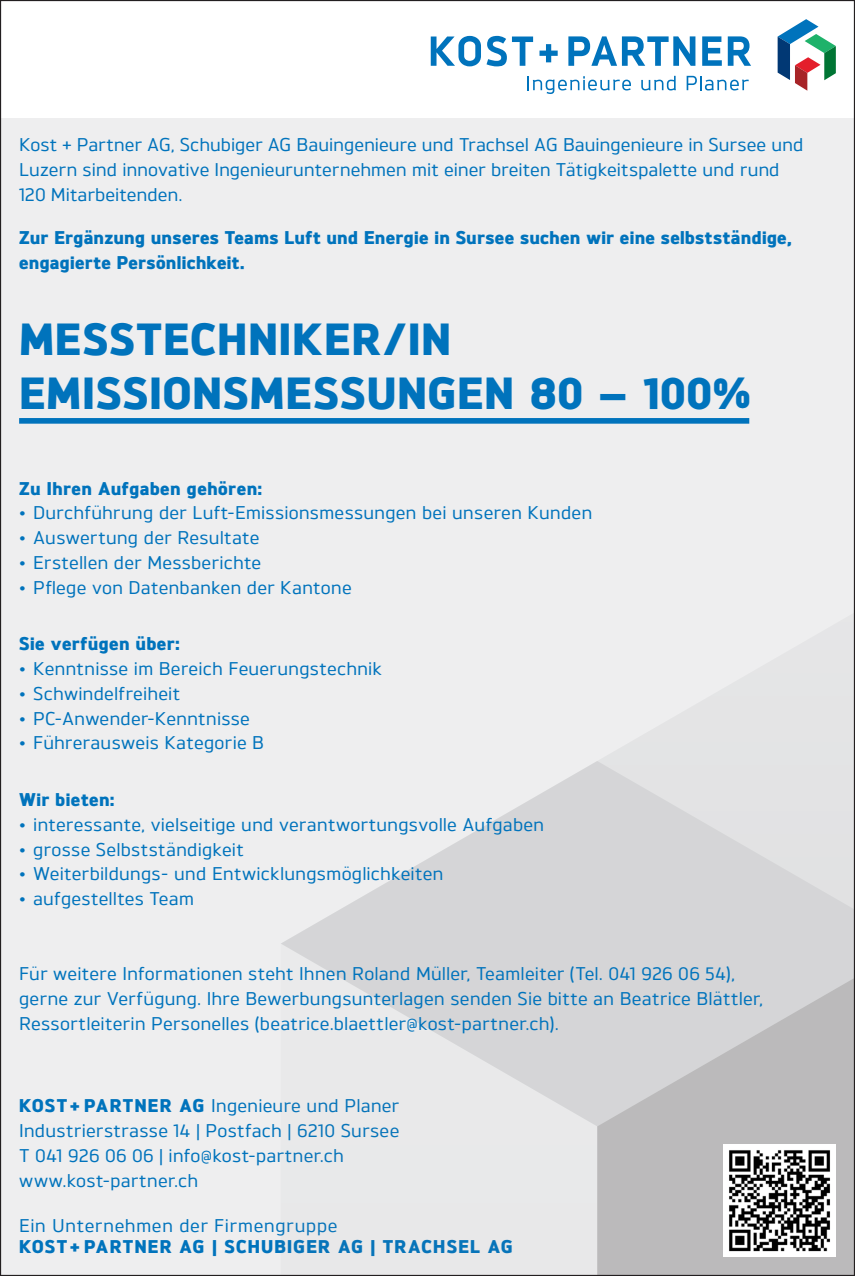
<style>
.page{position:relative;width:855px;height:1276px;background:#fff}
.page>*{position:absolute;margin:0;border:0;box-sizing:border-box;transform-origin:0 0}
.t1{font:800 45px/54px "Brokman";letter-spacing:.03em;color:#0073bc}
.text_aufzählung{font:500 18.45px/24.8px "Brokman";letter-spacing:.01em;color:#0073bc}
.text_aufzählung-2{font:800 18.45px/24.8px "Brokman";letter-spacing:.025em;color:#0073bc}
.text_aufzählung-3{font:800 18.45px "Brokman";letter-spacing:.065em;color:#0073bc}
.text_aufzählung-4{font:500 18.45px "Brokman";letter-spacing:.03em;color:#0073bc}
.s1{font-weight:800}
</style>
<div class="page">
<div style="left:0;top:118px;width:855px;height:1158px;background:#eeeeef"></div>
<svg style="left:777px;top:19px;width:59px;height:72px"></svg>
<svg style="left:431px;top:36px;width:102px;height:30px"></svg>
<svg style="left:539px;top:44px;width:18px;height:18px"></svg>
<svg style="left:568px;top:36px;width:127px;height:30px"></svg>
<svg style="left:702px;top:36px;width:49px;height:30px"></svg>
<svg style="left:527px;top:76px;width:104px;height:18px"></svg>
<svg style="left:641px;top:76px;width:35px;height:14px"></svg>
<svg style="left:686px;top:76px;width:62px;height:14px"></svg>
<div style="left:599px;top:742px;width:254px;height:19px;background:#e3e4e5"></div>
<svg style="left:281px;top:761px;width:572px;height:365px;fill:#d5d5d7"></svg>
<svg style="left:597px;top:951px;width:256px;height:323px;background:#c4c4c5"></svg>
<div style="left:19px;top:418px;width:730px;height:6px;background:#0073bc"></div>
<img style="left:723px;top:1144px;width:113px;height:112px">
<p class="text_aufzählung" style="left:19px;top:131px;width:786px">Kost + Partner AG, Schubiger AG Bauingenieure und Trachsel AG Bauingenieure in Sursee und<br>Luzern sind innovative Ingenieurunternehmen mit einer breiten Tätigkeitspalette und rund<br>120 Mitarbeitenden.</p>
<p class="text_aufzählung-2" style="left:19px;top:224px;width:774px">Zur Ergänzung unseres Teams Luft und Energie in Sursee suchen wir eine selbstständige, engagierte Persönlichkeit.</p>
<p class="t1" style="left:19px;top:309px;width:733px">MESSTECHNIKER/IN<br>EMISSIONSMESSUNGEN 80 — 100%</p>
<p class="text_aufzählung-2" style="left:19px;top:474px;width:244px">Zu Ihren Aufgaben gehören:</p>
<p class="text_aufzählung" style="left:19px;top:500px;width:574px">• Durchführung der Luft-Emissionsmessungen bei unseren Kunden</p>
<p class="text_aufzählung" style="left:19px;top:524px;width:242px">• Auswertung der Resultate</p>
<p class="text_aufzählung" style="left:19px;top:549px;width:244px">• Erstellen der Messberichte</p>
<p class="text_aufzählung" style="left:19px;top:574px;width:334px">• Pflege von Datenbanken der Kantone</p>
<p class="text_aufzählung-2" style="left:19px;top:630px;width:162px">Sie verfügen über:</p>
<p class="text_aufzählung" style="left:19px;top:655px;width:364px">• Kenntnisse im Bereich Feuerungstechnik</p>
<p class="text_aufzählung" style="left:19px;top:680px;width:163px">• Schwindelfreiheit</p>
<p class="text_aufzählung" style="left:19px;top:705px;width:232px">• PC-Anwender-Kenntnisse</p>
<p class="text_aufzählung" style="left:19px;top:730px;width:246px">• Führerausweis Kategorie B</p>
<p class="text_aufzählung-2" style="left:19px;top:786px;width:97px">Wir bieten:</p>
<p class="text_aufzählung" style="left:19px;top:811px;width:526px">• interessante, vielseitige und verantwortungsvolle Aufgaben</p>
<p class="text_aufzählung" style="left:19px;top:836px;width:226px">• grosse Selbstständigkeit</p>
<p class="text_aufzählung" style="left:19px;top:860px;width:426px">• Weiterbildungs- und Entwicklungsmöglichkeiten</p>
<p class="text_aufzählung" style="left:19px;top:885px;width:176px">• aufgestelltes Team</p>
<p class="text_aufzählung" style="left:19px;top:960px;width:745px">Für weitere Informationen steht Ihnen Roland Müller, Teamleiter (Tel. 041 926 06 54), gerne zur Verfügung. Ihre Bewerbungsunterlagen senden Sie bitte an Beatrice Blättler,<br>Ressortleiterin Personelles (beatrice.blaettler@kost-partner.ch).</p>
<p class="text_aufzählung" style="left:19px;top:1092px;width:381px"><span class="s1">KOST + PARTNER AG</span> Ingenieure und Planer</p>
<p class="text_aufzählung" style="left:19px;top:1117px;width:382px">Industrierstrasse 14 | Postfach | 6210 Sursee</p>
<p class="text_aufzählung" style="left:19px;top:1142px;width:326px">T 041 926 06 06 | info@kost-partner.ch</p>
<p class="text_aufzählung" style="left:19px;top:1167px;width:181px">www.kost-partner.ch</p>
<p class="text_aufzählung-4" style="left:19px;top:1214px;width:320px">Ein Unternehmen der Firmengruppe</p>
<p class="text_aufzählung-3" style="left:19px;top:1233px;width:495px">KOST+ PARTNER AG | SCHUBIGER AG | TRACHSEL AG</p>
</div>
